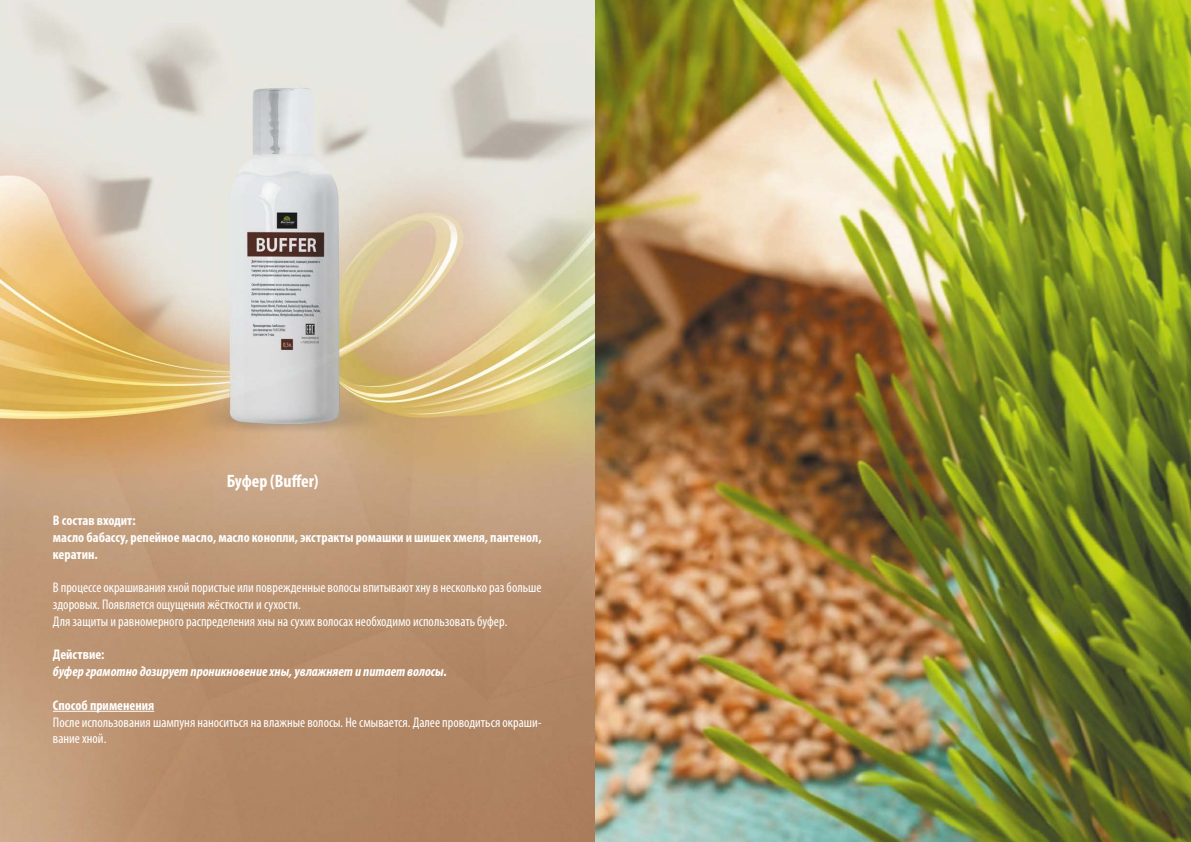
<style>
.page{position:relative;width:1191px;height:842px;background:#fff}
.page>*{position:absolute;margin:0;border:0;box-sizing:border-box;transform-origin:0 0}
.t1{font:700 condensed 18px "Myriad Pro";color:#fff}
.t2{font:condensed 14px/16.8px "Myriad Pro";color:#fff}
.t3{font:700 condensed 14px/16.8px "Myriad Pro";color:#fff}
.t4{font:italic 700 condensed 14px "Myriad Pro";color:#fff}
</style>
<div class="page">
<img style="left:0;top:0;width:1191px;height:842px">
<hr style="left:53px;top:711px;width:101px;height:1px;background:#fff">
<p class="t1" style="left:227px;top:470px;width:93px">Буфер (Buffer)</p>
<p class="t3" style="left:53px;top:512px;width:490px">В состав входит:<br>масло бабассу, репейное масло, масло конопли, экстракты ромашки и шишек хмеля, пантенол, кератин.</p>
<p class="t2" style="left:53px;top:579px;width:490px">В процессе окрашивания хной пористые или поврежденные волосы впитывают хну в несколько раз больше здоровых. Появляется ощущения жёсткости и сухости.<br>Для защиты и равномерного распределения хны на сухих волосах необходимо использовать буфер.</p>
<p class="t3" style="left:53px;top:646px;width:53px">Действие:</p>
<p class="t4" style="left:53px;top:663px;width:395px">буфер грамотно дозирует проникновение хны, увлажняет и питает волосы.</p>
<p class="t3" style="left:53px;top:696px;width:103px">Способ применения</p>
<p class="t2" style="left:53px;top:713px;width:490px">После использования шампуня наноситься на влажные волосы. Не смывается. Далее проводиться окраши&shy;вание хной.</p>
</div>
